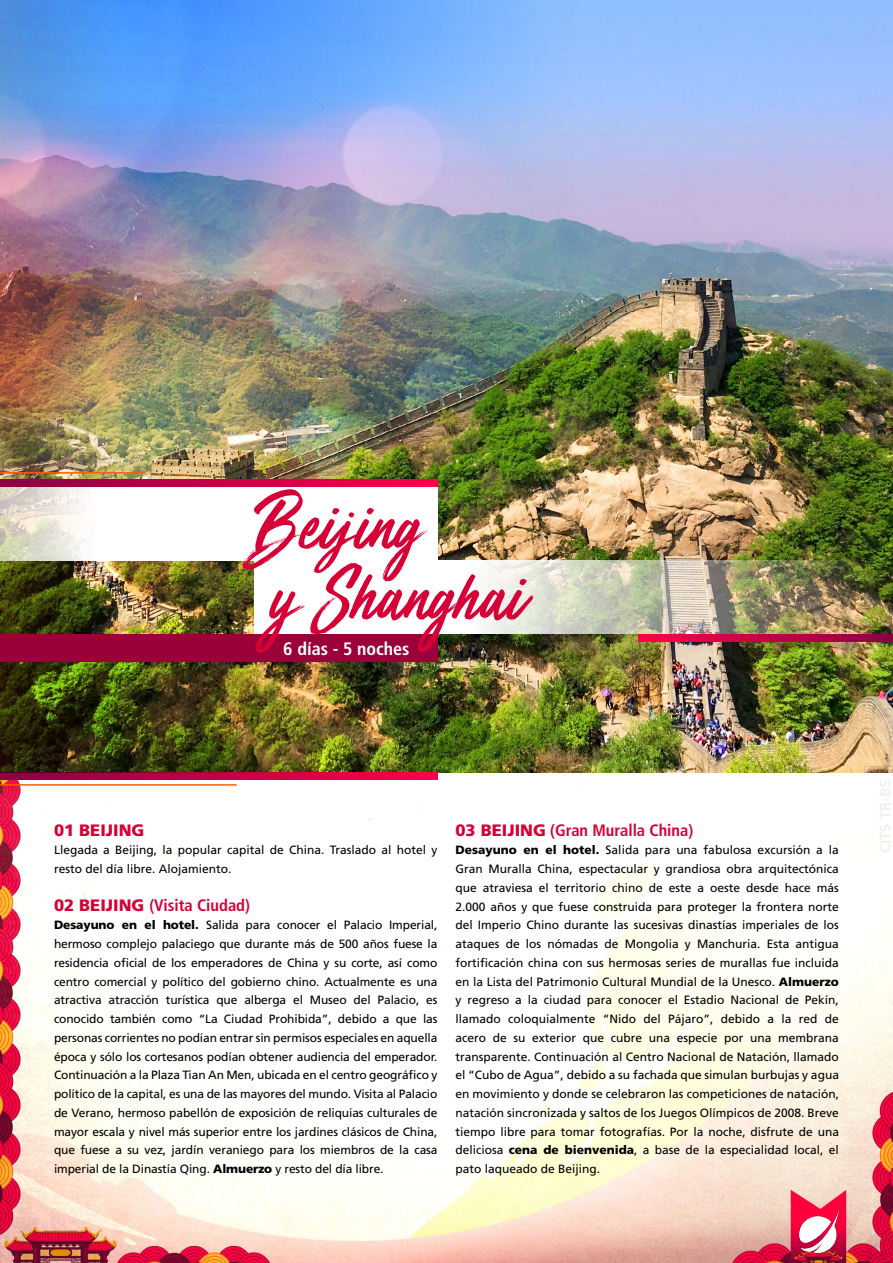
<style>
.page{position:relative;width:893px;height:1263px;background:#fff}
.page>*{position:absolute;margin:0;border:0;box-sizing:border-box;transform-origin:0 0}
.t1{font:75px "Mega Fresh";color:#d60037}
.t2{font:700 condensed 18px "Frutiger";color:#fff}
.t3{font:700 condensed 16.5px "Frutiger";color:#d60037}
.t4{font:900 16.5px "Frutiger";color:#d60037}
.t5{font:12px/18.8px "Frutiger";color:#000;text-align:justify}
.s1{font-weight:900;font-stretch:normal}
.s2{font-weight:900}
</style>
<div class="page">
<img style="left:0;top:773px;width:893px;height:490px">
<img style="left:800px;top:1210px;width:39px;height:43px">
<img style="left:641px;top:0;width:252px;height:773px">
<svg style="left:0;top:773px;width:437px;height:7px;background:#c30047"></svg>
<hr style="left:0;top:784px;width:237px;height:2px;background:#ff5e00">
<img style="left:0;top:0;width:641px;height:773px">
<div style="left:0;top:634px;width:437px;height:28px;background:#9b0039"></div>
<svg style="left:0;top:487px;width:437px;height:73px"></svg>
<img style="left:255px;top:560px;width:638px;height:74px">
<svg style="left:0;top:480px;width:437px;height:7px;background:#c30047"></svg>
<svg style="left:638px;top:634px;width:255px;height:7px;background:#c40047"></svg>
<hr style="left:0;top:472px;width:145px;height:2px;background:#ff5e00">
<h1 class="t1" style="left:246px;top:486px;width:177px">Beijing</h1>
<h1 class="t1" style="left:271px;top:557px;width:254px">y Shanghai</h1>
<h2 class="t2" style="left:283px;top:638px;width:128px">6 días - 5 noches</h2>
<h3 class="t4" style="left:54px;top:820px;width:92px">01 BEIJING</h3>
<p class="t5" style="left:54px;top:841px;width:385px">Llegada a Beijing, la popular capital de China. Traslado al hotel y resto del día libre. Alojamiento.</p>
<h3 class="t3" style="left:54px;top:895px;width:197px"><span class="s1">02 BEIJING</span> (Visita Ciudad)</h3>
<p class="t5" style="left:54px;top:916px;width:385px"><span class="s2">Desayuno en el hotel.</span> Salida para conocer el Palacio Imperial, hermoso complejo palaciego que durante más de 500 años fuese la residencia oficial de los emperadores de China y su corte, así como centro comercial y político del gobierno chino. Actualmente es una atractiva atracción turística que alberga el Museo del Palacio, es conocido también como “La Ciudad Prohibida”, debido a que las personas corrientes no podían entrar sin permisos especiales en aquella época y sólo los cortesanos podían obtener audiencia del emperador.<br>Continuación a la Plaza Tian An Men, ubicada en el centro geográfico y político de la capital, es una de las mayores del mundo. Visita al Palacio de Verano, hermoso pabellón de exposición de reliquias culturales de mayor escala y nivel más superior entre los jardines clásicos de China, que fuese a su vez, jardín veraniego para los miembros de la casa imperial de la Dinastía Qing. <span class="s2">Almuerzo</span> y resto del día libre.</p>
<h3 class="t3" style="left:455px;top:820px;width:239px"><span class="s1">03 BEIJING</span> (Gran Muralla China)</h3>
<p class="t5" style="left:455px;top:841px;width:385px"><span class="s2">Desayuno en el hotel.</span> Salida para una fabulosa excursión a la Gran Muralla China, espectacular y grandiosa obra arquitectónica que atraviesa el territorio chino de este a oeste desde hace más 2.000 años y que fuese construida para proteger la frontera norte del Imperio Chino durante las sucesivas dinastías imperiales de los ataques de los nómadas de Mongolia y Manchuria. Esta antigua fortificación china con sus hermosas series de murallas fue incluida en la Lista del Patrimonio Cultural Mundial de la Unesco. <span class="s2">Almuerzo </span>y regreso a la ciudad para conocer el Estadio Nacional de Pekín, llamado coloquialmente “Nido del Pájaro”, debido a la red de acero de su exterior que cubre una especie por una membrana transparente. Continuación al Centro Nacional de Natación, llamado el “Cubo de Agua”, debido a su fachada que simulan burbujas y agua en movimiento y donde se celebraron las competiciones de natación, natación sincronizada y saltos de los Juegos Olímpicos de 2008. Breve tiempo libre para tomar fotografías. Por la noche, disfrute de una deliciosa <span class="s2">cena de bienvenida</span>, a base de la especialidad local, el pato laqueado de Beijing.</p>
</div>
